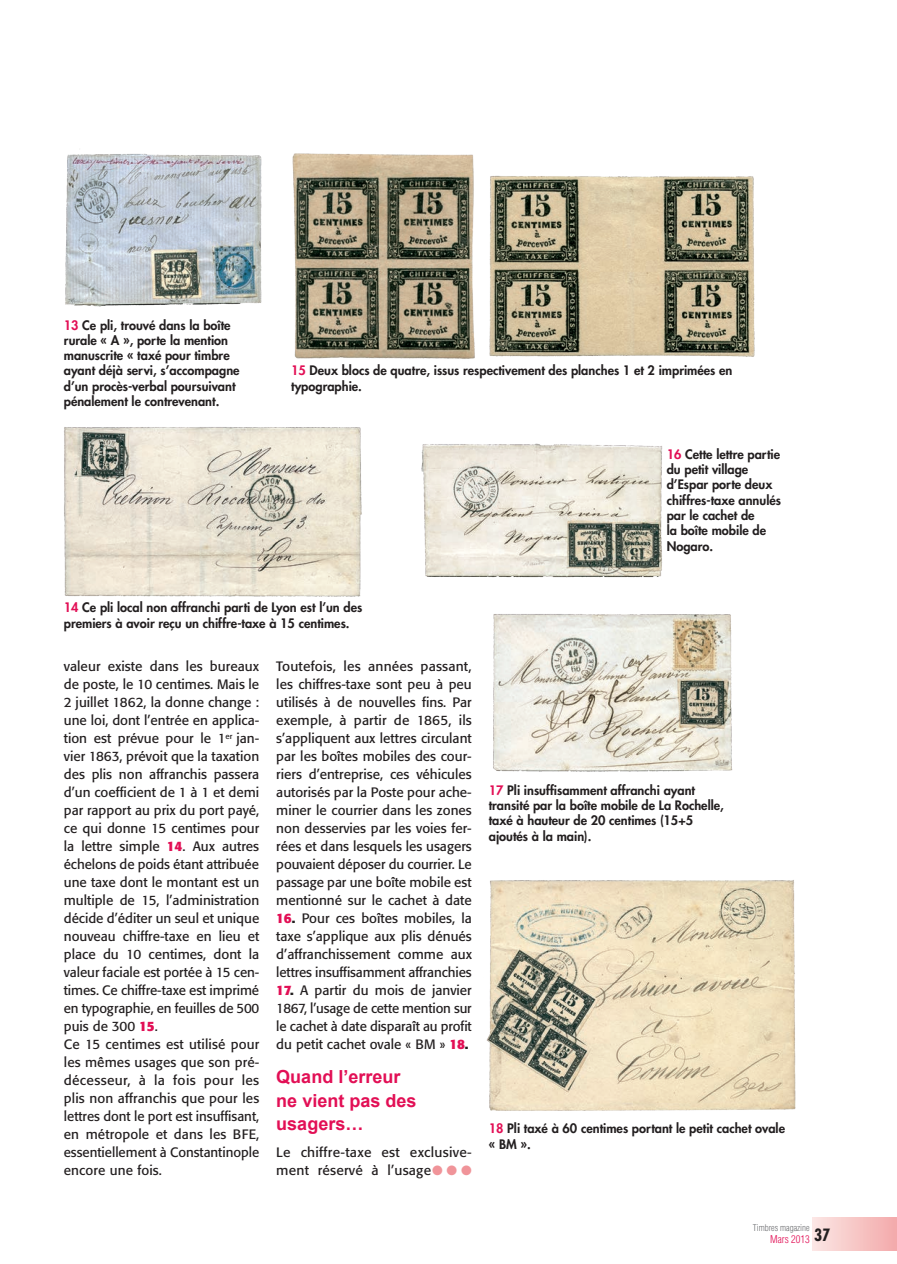
<style>
.page{position:relative;width:897px;height:1264px;background:#fff}
.page>*{position:absolute;margin:0;border:0;box-sizing:border-box;transform-origin:0 0}
.Mag_Inter{font:700 18px/23.4px "Arial";color:#e20f55}
.Mag_Texte_courant{font:13.5px/18px "Formata";color:#231f20;text-align:justify}
.Mag_Texte_courant-2{font:13.5px/18px "Formata";letter-spacing:.02em;color:#231f20}
.Mag_Légende{font:800 12.75px/15.3px "Futura Std";color:#231f20}
.t1{font:300 condensed 10.5px "Helvetica LT Std";color:#e20f55}
.t2{font:300 condensed 9px "Helvetica LT Std";color:#6c6d70}
.s1{color:#e20f55}
.s2{font-weight:700;color:#e20f55}
.s3{font-weight:700}
.s4{color:#f09499}
</style>
<div class="page">
<div style="left:811px;top:1217px;width:85px;height:33px;background:linear-gradient(to right,#fce8e5,#f3aaab)"></div>
<img style="left:65px;top:153px;width:197px;height:154px">
<img style="left:64px;top:427px;width:298px;height:170px">
<img style="left:292px;top:153px;width:183px;height:206px">
<img style="left:489px;top:175px;width:266px;height:182px">
<img style="left:421px;top:443px;width:242px;height:135px">
<img style="left:493px;top:614px;width:240px;height:158px">
<img style="left:486px;top:880px;width:310px;height:231px">
<p class="Mag_Légende" style="left:64px;top:317px;width:177px"><span class="s1">13</span> Ce pli, trouvé dans la boîte rurale « A », porte la mention manuscrite « taxé pour timbre ayant déjà servi, s’accompagne d’un procès-verbal poursuivant pénalement le contrevenant.</p>
<p class="Mag_Légende" style="left:291px;top:363px;width:442px"><span class="s1">15</span> Deux blocs de quatre, issus respectivement des planches 1 et 2 imprimées en typographie.</p>
<p class="Mag_Légende" style="left:666px;top:446px;width:116px"><span class="s1">16</span> Cette lettre partie du petit village d’Espar porte deux chiffres-taxe annulés par le cachet de<br>la boîte mobile de<br>Nogaro.</p>
<p class="Mag_Légende" style="left:64px;top:600px;width:300px"><span class="s1">14</span> Ce pli local non affranchi parti de Lyon est l’un des premiers à avoir reçu un chiffre-taxe à 15 centimes.</p>
<p class="Mag_Texte_courant" style="left:64px;top:657px;width:197px">valeur existe dans les bureaux de poste, le 10 centimes. Mais le 2 juillet 1862, la donne change : une loi, dont l’entrée en applica&shy;tion est prévue pour le 1<sup>er</sup> jan&shy;vier 1863, prévoit que la taxation des plis non affranchis passera d’un coefficient de 1 à 1 et demi par rapport au prix du port payé, ce qui donne 15 centimes pour la lettre simple <span class="s2">14</span>. Aux autres échelons de poids étant attribuée une taxe dont le montant est un multiple de 15, l’administration décide d’éditer un seul et unique nouveau chiffre-taxe en lieu et place du 10 centimes, dont la valeur faciale est portée à 15 cen&shy;times. Ce chiffre-taxe est imprimé en typographie, en feuilles de 500 puis de 300 <span class="s2">15</span>.</p>
<p class="Mag_Texte_courant" style="left:64px;top:1035px;width:197px">Ce 15 centimes est utilisé pour les mêmes usages que son pré&shy;décesseur, à la fois pour les plis non affranchis que pour les lettres dont le port est insuffisant, en métropole et dans les BFE, essentiellement à Constantinople encore une fois.</p>
<p class="Mag_Texte_courant" style="left:276px;top:657px;width:197px">Toutefois, les années passant, les chiffres-taxe sont peu à peu utilisés à de nouvelles fins. Par exemple, à partir de 1865, ils s’appliquent aux lettres circulant par les boîtes mobiles des cour&shy;riers d’entreprise, ces véhicules autorisés par la Poste pour ache&shy;miner le courrier dans les zones non desservies par les voies fer&shy;rées et dans lesquels les usagers pouvaient déposer du courrier. Le passage par une boîte mobile est mentionné sur le cachet à date</p>
<p class="Mag_Texte_courant" style="left:276px;top:909px;width:197px"><span class="s2">16</span><span class="s3">.</span> Pour ces boîtes mobiles, la taxe s’applique aux plis dénués d’affranchissement comme aux lettres insuffisamment affranchies</p>
<p class="Mag_Texte_courant" style="left:276px;top:981px;width:197px"><span class="s2">17</span><span class="s3">.</span> A partir du mois de janvier 1867, l’usage de cette mention sur le cachet à date disparaît au profit du petit cachet ovale « BM » <span class="s2">18</span><span class="s3">.</span></p>
<p class="Mag_Inter" style="left:276px;top:1065px;width:142px">Quand l’erreur ne vient pas des usagers…</p>
<p class="Mag_Texte_courant-2" style="left:276px;top:1143px;width:197px">Le chiffre-taxe est exclusive&shy;ment réservé à l’usage<span class="s4">●</span> <span class="s4">●</span> <span class="s4">●</span></p>
<p class="Mag_Légende" style="left:488px;top:782px;width:236px"><span class="s1">17</span> Pli insuffisamment affranchi ayant transité par la boîte mobile de La Rochelle, taxé à hauteur de 20 centimes (15+5 ajoutés à la main).</p>
<p class="Mag_Légende" style="left:488px;top:1121px;width:298px"><span class="s1">18</span> Pli taxé à 60 centimes portant le petit cachet ovale « BM ».</p>
<p class="t2" style="left:752px;top:1222px;width:58px">Timbres magazine</p>
<p class="t1" style="left:770px;top:1233px;width:62px">Mars 2013 <sup>37</sup></p>
</div>
